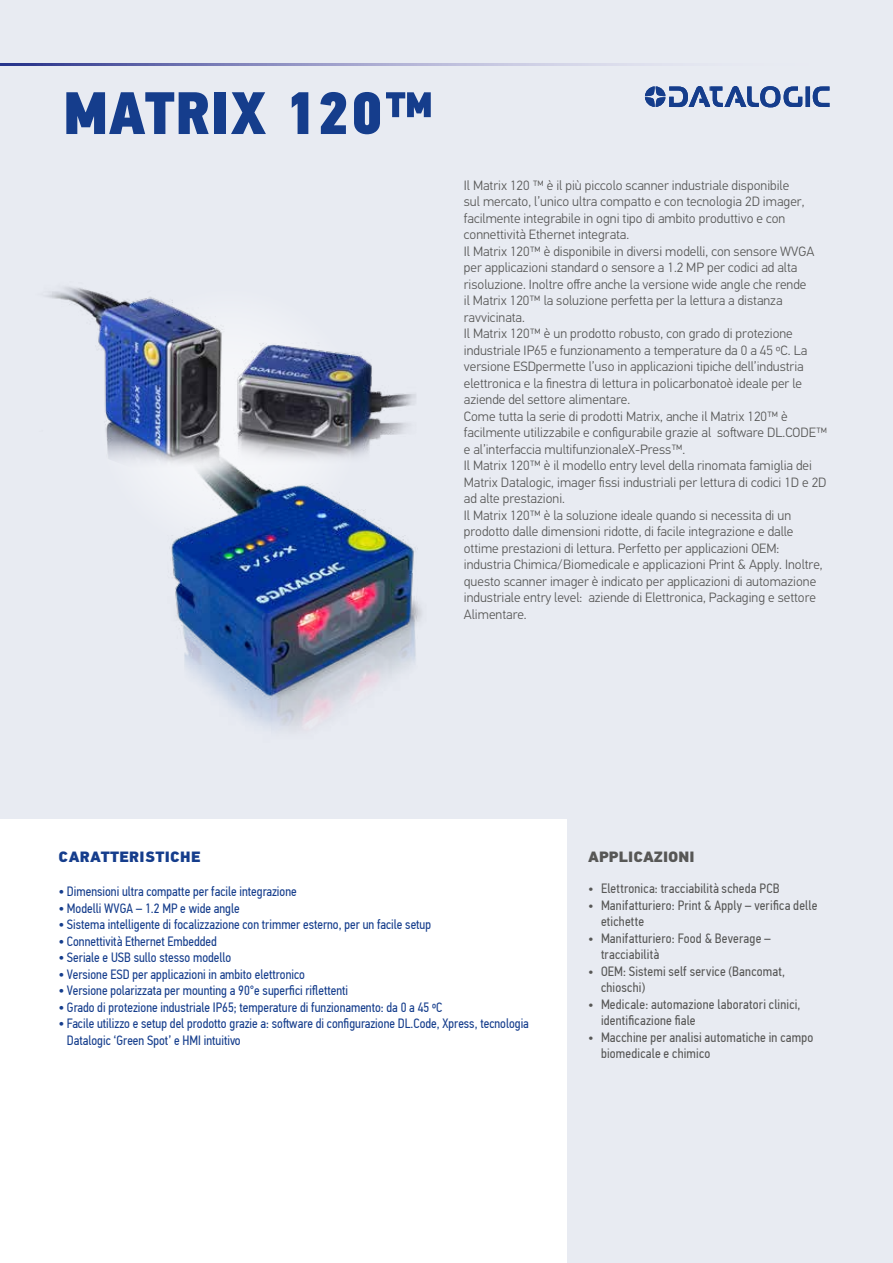
<style>
.page{position:relative;width:893px;height:1263px;background:#e8ebf2}
.page>*{position:absolute;margin:0;border:0;box-sizing:border-box;transform-origin:0 0}
.t1{font:60px "PF Din Text Cond Pro X Black";letter-spacing:.01em;color:#153d8c}
.t2{font:900 15px "PF Din Text Pro";letter-spacing:.02em;color:#153d8c}
.t3{font:900 15px "PF Din Text Pro";color:#575756}
.t4{font:300 13.5px/16.5px "PF Din Text Pro";color:#575756}
.t5{font:13.5px/16.5px "PF Din Text Cond Pro";color:#153d8c}
.t6{font:13.5px/16.5px "PF Din Text Cond Pro";letter-spacing:.015em;color:#575756}
.s1{font-size:15px}
</style>
<div class="page">
<svg style="left:0;top:64px;width:645px;height:1px"></svg>
<img style="left:46px;top:287px;width:370px;height:171px">
<img style="left:117px;top:406px;width:305px;height:324px">
<div style="left:0;top:820px;width:567px;height:443px;background:#fff"></div>
<svg style="left:645px;top:86px;width:184px;height:21px"></svg>
<h1 class="t1" style="left:63px;top:75px;width:372px">MATRIX 120™</h1>
<p class="t4" style="left:464px;top:177px;width:365px">Il Matrix 120 ™ è il più piccolo scanner industriale disponibile<br>sul mercato, l’unico ultra compatto e con tecnologia 2D imager, facilmente integrabile in ogni tipo di ambito produttivo e con connettività Ethernet integrata.<br>Il Matrix 120™ è disponibile in diversi modelli, con sensore WVGA per applicazioni standard o sensore a 1.2 MP per codici ad alta risoluzione. Inoltre offre anche la versione wide angle che rende<br>il Matrix 120™ la soluzione perfetta per la lettura a distanza ravvicinata.<br>Il Matrix 120™ è un prodotto robusto, con grado di protezione industriale IP65 e funzionamento a temperature da 0 a 45 ºC. La versione ESDpermette l’uso in applicazioni tipiche dell’industria elettronica e la finestra di lettura in policarbonatoè ideale per le aziende del settore alimentare.<br>Come tutta la serie di prodotti Matrix, anche il Matrix 120™ è facilmente utilizzabile e configurabile grazie al software DL.CODE™ e al’interfaccia multifunzionaleX-Press™.<br>Il Matrix 120™ è il modello entry level della rinomata famiglia dei Matrix Datalogic, imager fissi industriali per lettura di codici 1D e 2D ad alte prestazioni.<br>Il Matrix 120™ è la soluzione ideale quando si necessita di un prodotto dalle dimensioni ridotte, di facile integrazione e dalle ottime prestazioni di lettura. Perfetto per applicazioni OEM: industria Chimica/Biomedicale e applicazioni Print &amp; Apply. Inoltre, questo scanner imager è indicato per applicazioni di automazione industriale entry level: aziende di Elettronica, Packaging e settore Alimentare.</p>
<p class="t2" style="left:59px;top:847px;width:143px">CARATTERISTICHE</p>
<p class="t5" style="left:58px;top:883px;width:240px"><span class="s1">•</span> Dimensioni ultra compatte per facile integrazione</p>
<p class="t5" style="left:58px;top:900px;width:183px"><span class="s1">•</span> Modelli WVGA – 1.2 MP e wide angle</p>
<p class="t5" style="left:58px;top:916px;width:374px"><span class="s1">•</span> Sistema intelligente di focalizzazione con trimmer esterno, per un facile setup</p>
<p class="t5" style="left:58px;top:933px;width:160px"><span class="s1">•</span> Connettività Ethernet Embedded</p>
<p class="t5" style="left:58px;top:949px;width:174px"><span class="s1">•</span> Seriale e USB sullo stesso modello</p>
<p class="t5" style="left:58px;top:966px;width:248px"><span class="s1">•</span> Versione ESD per applicazioni in ambito elettronico</p>
<p class="t5" style="left:58px;top:982px;width:291px"><span class="s1">•</span> Versione polarizzata per mounting a 90°e superfici riflettenti</p>
<p class="t5" style="left:58px;top:999px;width:385px"><span class="s1">•</span> Grado di protezione industriale IP65; temperature di funzionamento: da 0 a 45 ºC</p>
<p class="t5" style="left:67px;top:1015px;width:463px;text-indent:-9px"><span class="s1">•</span> Facile utilizzo e setup del prodotto grazie a: software di configurazione DL.Code, Xpress, tecnologia<br>Datalogic ‘Green Spot’ e HMI intuitivo</p>
<p class="t3" style="left:588px;top:847px;width:108px">APPLICAZIONI</p>
<p class="t6" style="left:588px;top:880px;width:193px">• Elettronica: tracciabilità scheda PCB</p>
<p class="t6" style="left:601px;top:897px;width:218px;text-indent:-13px">• Manifatturiero: Print &amp; Apply – verifica delle etichette</p>
<p class="t6" style="left:601px;top:930px;width:172px;text-indent:-13px">• Manifatturiero: Food &amp; Beverage – tracciabilità</p>
<p class="t6" style="left:601px;top:963px;width:186px;text-indent:-13px">• OEM: Sistemi self service (Bancomat, chioschi)</p>
<p class="t6" style="left:601px;top:996px;width:201px;text-indent:-13px">• Medicale: automazione laboratori clinici, identificazione fiale</p>
<p class="t6" style="left:601px;top:1029px;width:214px;text-indent:-13px">• Macchine per analisi automatiche in campo biomedicale e chimico</p>
</div>
